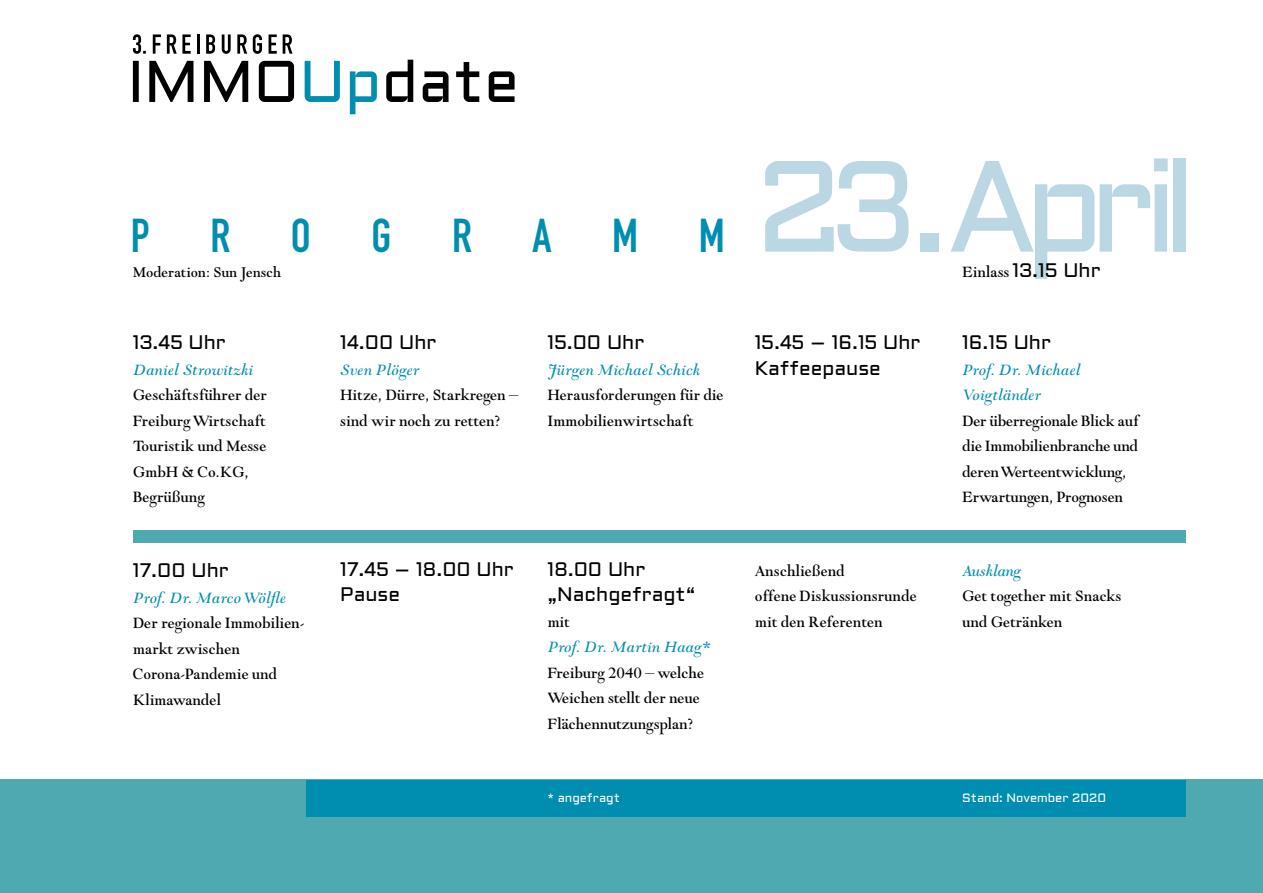
<style>
.page{position:relative;width:1263px;height:893px;background:#fff}
.page>*{position:absolute;margin:0;border:0;box-sizing:border-box;transform-origin:0 0}
.t1{font:129.45px "Aldrich";letter-spacing:-.1em;color:#bcd7e4}
.t2{font:46.8px "DIN Engschrift Std";color:#008eb0}
.t3{font:19.5px/25.5px "Aldrich";color:#000}
.t4{font:18px/25.5px "Goudy Modern MT Std";color:#000}
.t5{font:italic 18px/25.5px "Goudy Modern MT Std";color:#008eb0}
.t6{font:italic 18px "Goudy Modern MT Std";letter-spacing:-.04em;color:#008eb0}
.t7{font:16.95px "Goudy Modern MT Std";color:#000}
.t8{font:12px "Aldrich";color:#fff}
.s1{font-family:"Goudy Modern MT Std";font-size:18px}
</style>
<div class="page">
<div style="left:0;top:780px;width:1263px;height:113px;background:#4eaab0"></div>
<div style="left:306px;top:780px;width:879px;height:37px;background:#008eb0"></div>
<div style="left:133px;top:531px;width:1052px;height:12px;background:#4eaab0"></div>
<svg style="left:386px;top:60px;width:128px;height:42px"></svg>
<svg style="left:305px;top:61px;width:72px;height:53px"></svg>
<svg style="left:133px;top:61px;width:161px;height:41px"></svg>
<svg style="left:153px;top:34px;width:8px;height:20px"></svg>
<svg style="left:167px;top:34px;width:24px;height:20px"></svg>
<hr style="left:197px;top:34px;width:2px;height:20px;background:#000">
<svg style="left:206px;top:34px;width:9px;height:20px"></svg>
<svg style="left:222px;top:34px;width:9px;height:20px"></svg>
<svg style="left:237px;top:34px;width:10px;height:20px"></svg>
<svg style="left:253px;top:34px;width:9px;height:20px"></svg>
<svg style="left:269px;top:34px;width:8px;height:20px"></svg>
<svg style="left:283px;top:34px;width:9px;height:20px"></svg>
<svg style="left:133px;top:34px;width:13px;height:20px"></svg>
<h2 class="t2" style="left:131px;top:208px;width:21px">P</h2>
<h2 class="t2" style="left:210px;top:208px;width:21px">R</h2>
<h2 class="t2" style="left:291px;top:208px;width:21px">O</h2>
<h2 class="t2" style="left:371px;top:208px;width:21px">G</h2>
<h2 class="t2" style="left:452px;top:208px;width:21px">R</h2>
<h2 class="t2" style="left:532px;top:208px;width:21px">A</h2>
<h2 class="t2" style="left:612px;top:208px;width:28px">M</h2>
<h2 class="t2" style="left:699px;top:208px;width:28px">M</h2>
<p class="t7" style="left:133px;top:263px;width:150px">Moderation: Sun Jensch</p>
<p class="t3" style="left:133px;top:330px;width:94px">13.45 Uhr</p>
<p class="t5" style="left:133px;top:357px;width:122px">Daniel Strowitzki</p>
<p class="t4" style="left:133px;top:383px;width:135px">Geschäftsführer der<br>Freiburg Wirtschaft<br>Touristik und Messe<br>GmbH &amp; Co.KG,<br>Begrüßung</p>
<p class="t3" style="left:133px;top:558px;width:97px">17.00 Uhr</p>
<p class="t5" style="left:133px;top:585px;width:154px">Prof. Dr. Marco Wölfle</p>
<p class="t4" style="left:133px;top:611px;width:173px">Der regionale Immobilien&shy;markt zwischen<br>Corona-Pandemie und<br>Klimawandel</p>
<p class="t3" style="left:340px;top:330px;width:98px">14.00 Uhr</p>
<p class="t5" style="left:340px;top:357px;width:81px">Sven Plöger</p>
<p class="t4" style="left:340px;top:383px;width:179px">Hitze, Dürre, Starkregen – sind wir noch zu retten?</p>
<p class="t3" style="left:547px;top:330px;width:98px">15.00 Uhr</p>
<p class="t5" style="left:547px;top:357px;width:154px">Jürgen Michael Schick</p>
<p class="t4" style="left:547px;top:383px;width:177px">Herausforderungen für die<br>Immobilienwirtschaft</p>
<p class="t3" style="left:340px;top:557px;width:175px">17.45 – 18.00 Uhr<br>Pause</p>
<p class="t3" style="left:547px;top:557px;width:150px">18.00 Uhr „Nachgefragt“</p>
<p class="t4" style="left:547px;top:609px;width:24px">mit</p>
<p class="t5" style="left:547px;top:635px;width:164px">Prof. Dr. Martin Haag*</p>
<p class="t4" style="left:547px;top:660px;width:158px">Freiburg 2040 – welche<br>Weichen stellt der neue<br>Flächennutzungsplan?</p>
<p class="t8" style="left:547px;top:790px;width:74px">* angefragt</p>
<h1 class="t1" style="left:755px;top:118px;width:442px">23.April</h1>
<p class="t3" style="left:962px;top:258px;width:140px"><span class="s1">Einlass</span> 13.15 Uhr</p>
<p class="t3" style="left:755px;top:330px;width:167px">15.45 – 16.15 Uhr<br>Kaffeepause</p>
<p class="t3" style="left:962px;top:330px;width:90px">16.15 Uhr</p>
<p class="t5" style="left:962px;top:357px;width:120px">Prof. Dr. Michael<br>Voigtländer</p>
<p class="t4" style="left:962px;top:408px;width:178px">Der überregionale Blick auf die Immobilienbranche und deren Werteentwicklung,<br>Erwartungen, Prognosen</p>
<p class="t4" style="left:755px;top:558px;width:163px">Anschließend<br>offene Diskussionsrunde mit den Referenten</p>
<p class="t6" style="left:962px;top:561px;width:61px">Ausklang</p>
<p class="t4" style="left:962px;top:583px;width:160px">Get together mit Snacks und Getränken</p>
<p class="t8" style="left:962px;top:790px;width:146px">Stand: November 2020</p>
</div>
